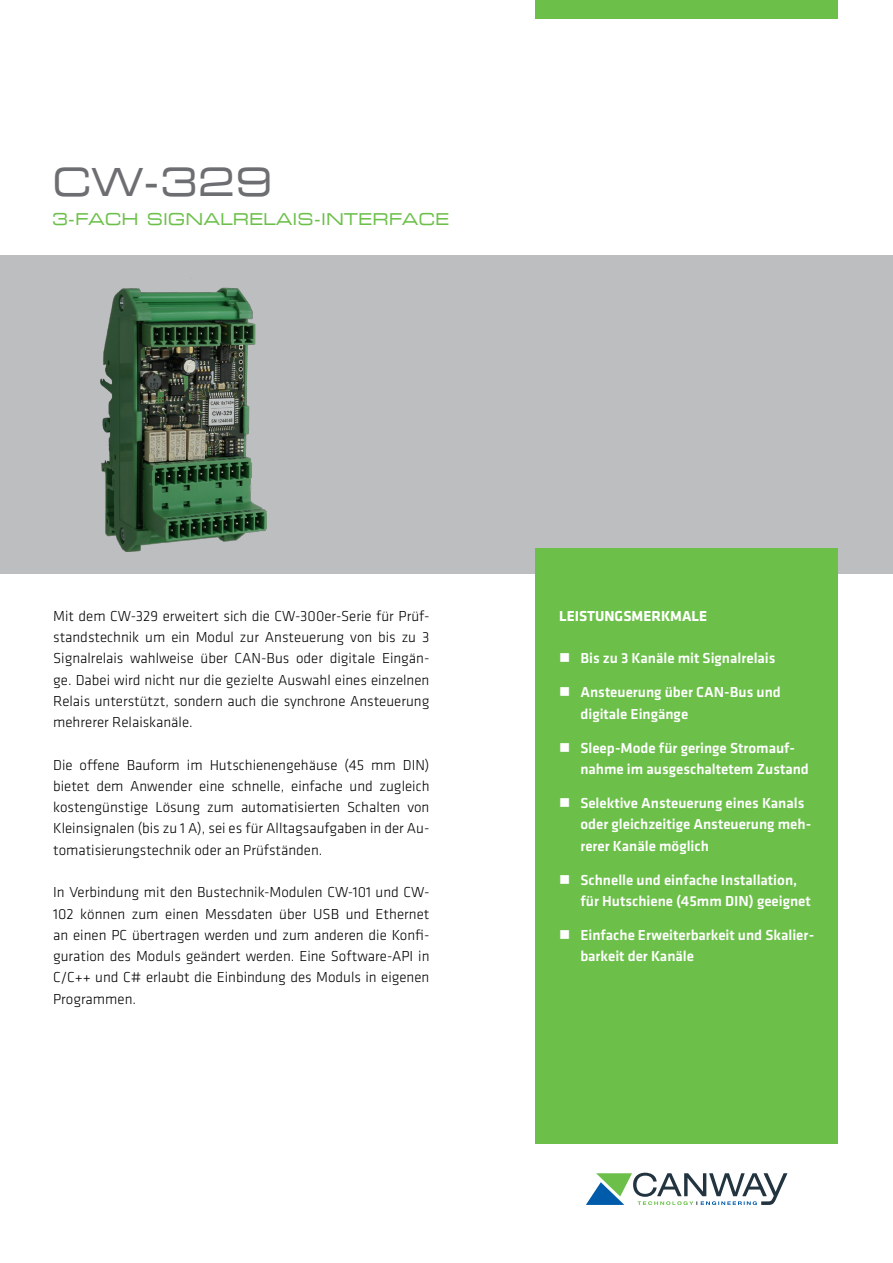
<style>
.page{position:relative;width:893px;height:1263px;background:#fff}
.page>*{position:absolute;margin:0;border:0;box-sizing:border-box;transform-origin:0 0}
.t1{font:39px "Eurostile Extended";color:#6d6e71}
.t2{font:16.5px "Eurostile Extended";color:#6cc04a}
.t3{font:300 15px/21.3px "Klavika Basic";color:#000;text-align:justify}
.t4{font:500 15px/21.3px "Klavika Basic";color:#fff}
.t5{font:700 15px "Klavika Basic";color:#fff}
</style>
<div class="page">
<div style="left:536px;top:0;width:302px;height:18px;background:#6cc04a"></div>
<div style="left:0;top:255px;width:893px;height:319px;background:#bcbec0"></div>
<svg style="left:586px;top:1173px;width:201px;height:32px"></svg>
<div style="left:536px;top:549px;width:302px;height:595px;background:#6cc04a"></div>
<img style="left:101px;top:278px;width:165px;height:273px">
<h1 class="t1" style="left:52px;top:155px;width:222px">CW-329</h1>
<p class="t2" style="left:52px;top:208px;width:399px">3-FACH SIGNALRELAIS-INTERFACE</p>
<p class="t3" style="left:53px;top:605px;width:378px">Mit dem CW-329 erweitert sich die CW-300er-Serie für Prüf&shy;standstechnik um ein Modul zur Ansteuerung von bis zu 3<br>Signalrelais wahlweise über CAN-Bus oder digitale Eingän&shy;ge. Dabei wird nicht nur die gezielte Auswahl eines einzelnen Relais unterstützt, sondern auch die synchrone Ansteuerung mehrerer Relaiskanäle.</p>
<p class="t3" style="left:53px;top:754px;width:378px">Die offene Bauform im Hutschienengehäuse (45 mm DIN) bietet dem Anwender eine schnelle, einfache und zugleich kostengünstige Lösung zum automatisierten Schalten von Kleinsignalen (bis zu 1 A), sei es für Alltagsaufgaben in der Au&shy;tomatisierungstechnik oder an Prüfständen.</p>
<p class="t3" style="left:53px;top:881px;width:378px">In Verbindung mit den Bustechnik-Modulen CW-101 und CW-102 können zum einen Messdaten über USB und Ethernet an einen PC übertragen werden und zum anderen die Konfi&shy;guration des Moduls geändert werden. Eine Software-API in C/C++ und C# erlaubt die Einbindung des Moduls in eigenen Programmen.</p>
<p class="t5" style="left:559px;top:605px;width:149px">LEISTUNGSMERKMALE</p>
<p class="t4" style="left:559px;top:647px;width:218px">■ Bis zu 3 Kanäle mit Signalrelais</p>
<p class="t4" style="left:580px;top:681px;width:202px;text-indent:-21px">■ Ansteuerung über CAN-Bus und digitale Eingänge</p>
<p class="t4" style="left:580px;top:737px;width:230px;text-indent:-21px">■ Sleep-Mode für geringe Stromauf&shy;nahme im ausgeschaltetem Zustand</p>
<p class="t4" style="left:580px;top:792px;width:232px;text-indent:-21px">■ Selektive Ansteuerung eines Kanals oder gleichzeitige Ansteuerung meh&shy;rerer Kanäle möglich</p>
<p class="t4" style="left:580px;top:868px;width:232px;text-indent:-21px">■ Schnelle und einfache Installation, für Hutschiene (45mm DIN) geeignet</p>
<p class="t4" style="left:580px;top:924px;width:235px;text-indent:-21px">■ Einfache Erweiterbarkeit und Skalier&shy;barkeit der Kanäle</p>
</div>
